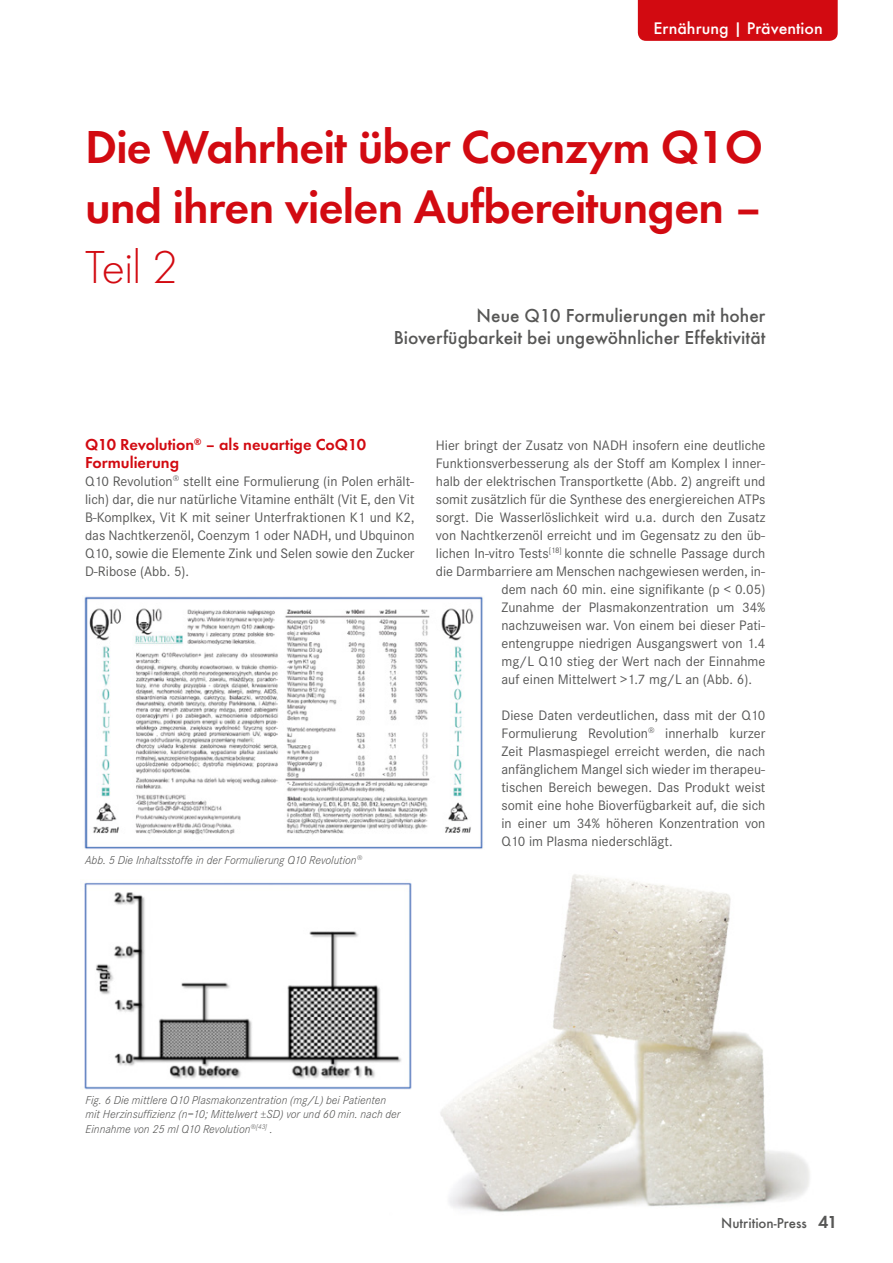
<style>
.page{position:relative;width:893px;height:1263px;background:#fff}
.page>*{position:absolute;margin:0;border:0;box-sizing:border-box;transform-origin:0 0}
.t1{font:600 48px/60px "Futura T";letter-spacing:-.015em;color:#d20a11}
.t2{font:300 48px "Futura T";color:#d20a11}
.t3{font:500 19.5px/22.5px "Futura T";color:#575756;text-align:right}
.t4{font:500 17.4px "Futura T";color:#fff}
.t5{font:600 16.5px/18px "Futura T";color:#d20a11}
.t6{font:500 15px "Futura T";color:#575756}
.t7{font:14.25px/18px "Corporate S";color:#575756;text-align:justify}
.t8{font:italic 300 12px/14.4px "Corporate S";color:#575756}
.s1{font-weight:600;font-size:18px}
</style>
<div class="page">
<img style="left:440px;top:874px;width:370px;height:338px">
<div style="left:638px;top:0;width:200px;height:41px;background:#d20a11"></div>
<img style="left:84px;top:596px;width:400px;height:253px">
<img style="left:84px;top:882px;width:328px;height:208px">
<p class="t4" style="left:653px;top:18px;width:171px">Ernährung | Prävention</p>
<h1 class="t1" style="left:85px;top:117px;width:680px">Die Wahrheit über Coenzym Q1O und ihren vielen Aufbereitungen –</h1>
<h1 class="t2" style="left:85px;top:239px;width:95px">Teil 2</h1>
<h2 class="t3" style="left:394px;top:304px;width:373px">Neue Q10 Formulierungen mit hoher<br>Bioverfügbarkeit bei ungewöhnlicher Effektivität</h2>
<p class="t5" style="left:85px;top:435px;width:283px">Q10 Revolution<sup>®</sup> – als neuartige CoQ10<br>Formulierung</p>
<p class="t7" style="left:85px;top:472px;width:331px">Q10 Revolution<sup>®</sup> stellt eine Formulierung (in Polen erhält&shy;lich) dar, die nur natürliche Vitamine enthält (Vit E, den Vit B-Komplkex, Vit K mit seiner Unterfraktionen K1 und K2, das Nachtkerzenöl, Coenzym 1 oder NADH, und Ubquinon Q10, sowie die Elemente Zink und Selen sowie den Zucker D-Ribose (Abb. 5).</p>
<p class="t8" style="left:85px;top:853px;width:279px">Abb. 5 Die Inhaltsstoffe in der Formulierung Q10 Revolution<sup>®</sup></p>
<p class="t7" style="left:436px;top:436px;width:331px">Hier bringt der Zusatz von NADH insofern eine deutliche</p>
<p class="t7" style="left:436px;top:454px;width:331px">Funktionsverbesserung als der Stoff am Komplex I inner-</p>
<p class="t7" style="left:436px;top:472px;width:331px">halb der elektrischen Transportkette (Abb. 2) angreift und</p>
<p class="t7" style="left:436px;top:490px;width:331px">somit zusätzlich für die Synthese des energiereichen ATPs</p>
<p class="t7" style="left:436px;top:508px;width:331px">sorgt. Die Wasserlöslichkeit wird u.a. durch den Zusatz</p>
<p class="t7" style="left:436px;top:526px;width:331px">von Nachtkerzenöl erreicht und im Gegensatz zu den üb-</p>
<p class="t7" style="left:436px;top:544px;width:331px">lichen In-vitro Tests<sup>[18]</sup> konnte die schnelle Passage durch</p>
<p class="t7" style="left:436px;top:562px;width:331px">die Darmbarriere am Menschen nachgewiesen werden, in-</p>
<p class="t7" style="left:501px;top:580px;width:265px">dem nach 60 min. eine signifikante (p &lt; 0.05)</p>
<p class="t7" style="left:501px;top:598px;width:265px">Zunahme der Plasmakonzentration um 34%</p>
<p class="t7" style="left:501px;top:616px;width:265px">nachzuweisen war. Von einem bei dieser Pati-</p>
<p class="t7" style="left:501px;top:634px;width:265px">entengruppe niedrigen Ausgangswert von 1.4</p>
<p class="t7" style="left:501px;top:652px;width:265px">mg/L Q10 stieg der Wert nach der Einnahme</p>
<p class="t7" style="left:501px;top:670px;width:252px">auf einen Mittelwert &gt;1.7 mg/L an (Abb. 6).</p>
<p class="t7" style="left:501px;top:706px;width:265px">Diese Daten verdeutlichen, dass mit der Q10<br>Formulierung Revolution<sup>®</sup> innerhalb kurzer Zeit Plasmaspiegel erreicht werden, die nach anfänglichem Mangel sich wieder im therapeu&shy;tischen Bereich bewegen. Das Produkt weist somit eine hohe Bioverfügbarkeit auf, die sich in einer um 34% höheren Konzentration von Q10 im Plasma niederschlägt.</p>
<p class="t8" style="left:86px;top:1093px;width:316px">Fig. 6 Die mittlere Q10 Plasmakonzentration (mg/L) bei Patienten mit Herzinsuffizienz (n=10; Mittelwert ±SD) vor und 60 min. nach der<br>Einnahme von 25 ml Q10 Revolution<sup>®[43]</sup> .</p>
<p class="t6" style="left:721px;top:1214px;width:118px">Nutrition-Press <span class="s1">41</span></p>
</div>
